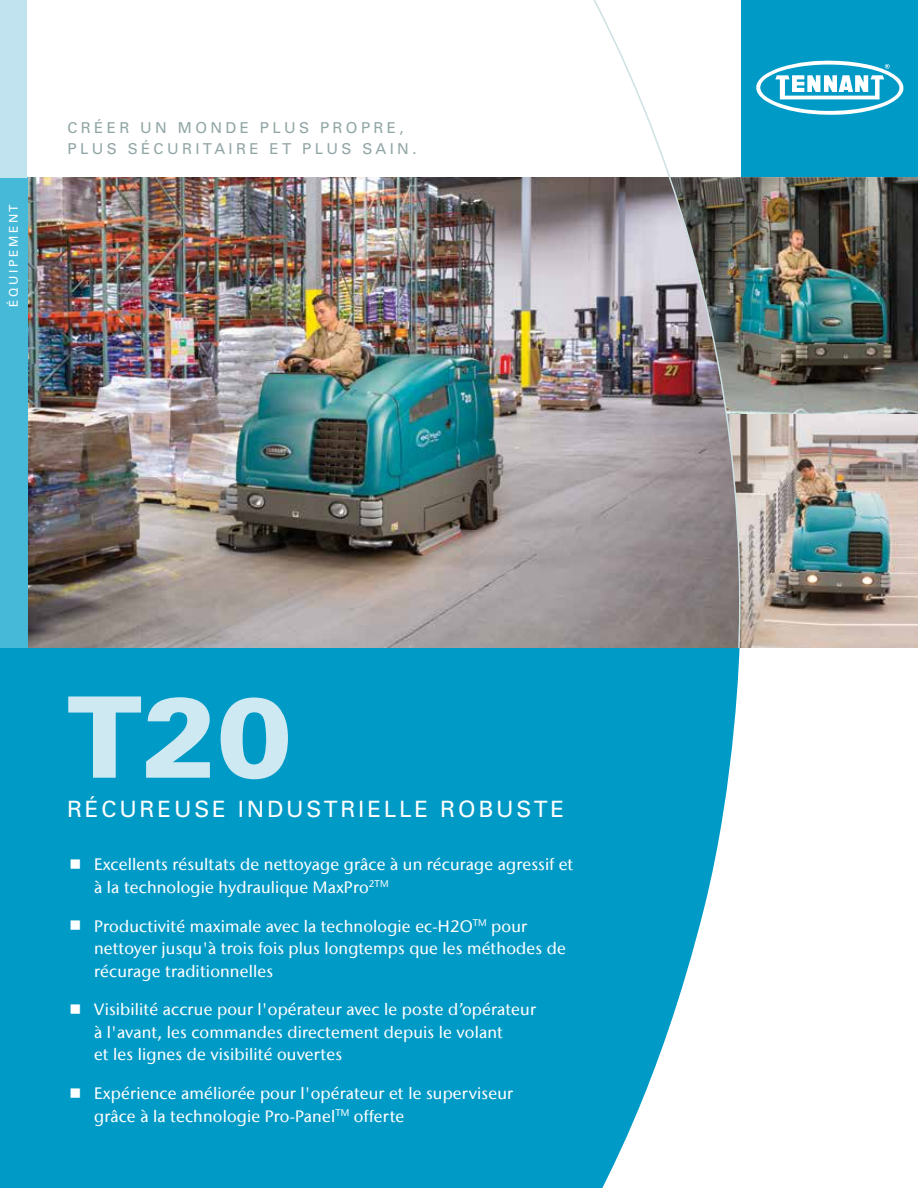
<style>
.page{position:relative;width:918px;height:1188px;background:#fff}
.page>*{position:absolute;margin:0;border:0;box-sizing:border-box;transform-origin:0 0}
.t1{font:900 112.5px "Univers LT Std";color:#cfe9f2}
.t2{font:22.5px "Univers LT Std";letter-spacing:.125em;color:#fff}
.t3{font:500 16.5px/22.5px "Stone Sans IIITC Com";letter-spacing:.01em;color:#fff}
.t4{font:15px/21px "Univers LT Std";letter-spacing:.225em;color:#91a5a5}
.t5{font:12px "Univers LT Std";letter-spacing:.225em;color:#fff}
</style>
<div class="page">
<div style="left:741px;top:0;width:177px;height:177px;background:#009ac7"></div>
<svg style="left:756px;top:60px;width:148px;height:55px"></svg>
<img style="left:27px;top:177px;width:565px;height:471px">
<img style="left:741px;top:177px;width:177px;height:237px">
<img style="left:741px;top:414px;width:177px;height:234px">
<img style="left:592px;top:2px;width:149px;height:646px">
<div style="left:0;top:648px;width:918px;height:540px;background:#009ac7"></div>
<svg style="left:602px;top:648px;width:316px;height:540px;fill:#fff"></svg>
<div style="left:0;top:177px;width:27px;height:471px;background:#46b9d9"></div>
<div style="left:0;top:0;width:27px;height:177px;background:#c1e2ef"></div>
<p class="t5" style="left:6px;top:307px;width:105px;rotate:-90deg">ÉQUIPEMENT</p>
<p class="t4" style="left:68px;top:117px;width:351px">CRÉER UN MONDE PLUS PROPRE,<br>PLUS SÉCURITAIRE ET PLUS SAIN.</p>
<h1 class="t1" style="left:67px;top:667px;width:227px">T20</h1>
<h2 class="t2" style="left:67px;top:795px;width:499px">RÉCUREUSE INDUSTRIELLE ROBUSTE</h2>
<p class="t3" style="left:94px;top:853px;width:481px">Excellents résultats de nettoyage grâce à un récurage agressif et à la technologie hydraulique MaxPro<sup>2TM</sup></p>
<p class="t3" style="left:94px;top:914px;width:473px">Productivité maximale avec la technologie ec-H2O<sup>TM</sup> pour nettoyer jusqu'à trois fois plus longtemps que les méthodes de récurage traditionnelles</p>
<p class="t3" style="left:94px;top:998px;width:443px">Visibilité accrue pour l'opérateur avec le poste d’opérateur à l'avant, les commandes directement depuis le volant<br>et les lignes de visibilité ouvertes</p>
<p class="t3" style="left:94px;top:1082px;width:421px">Expérience améliorée pour l'opérateur et le superviseur grâce à la technologie Pro-Panel<sup>TM</sup> offerte</p>
</div>
